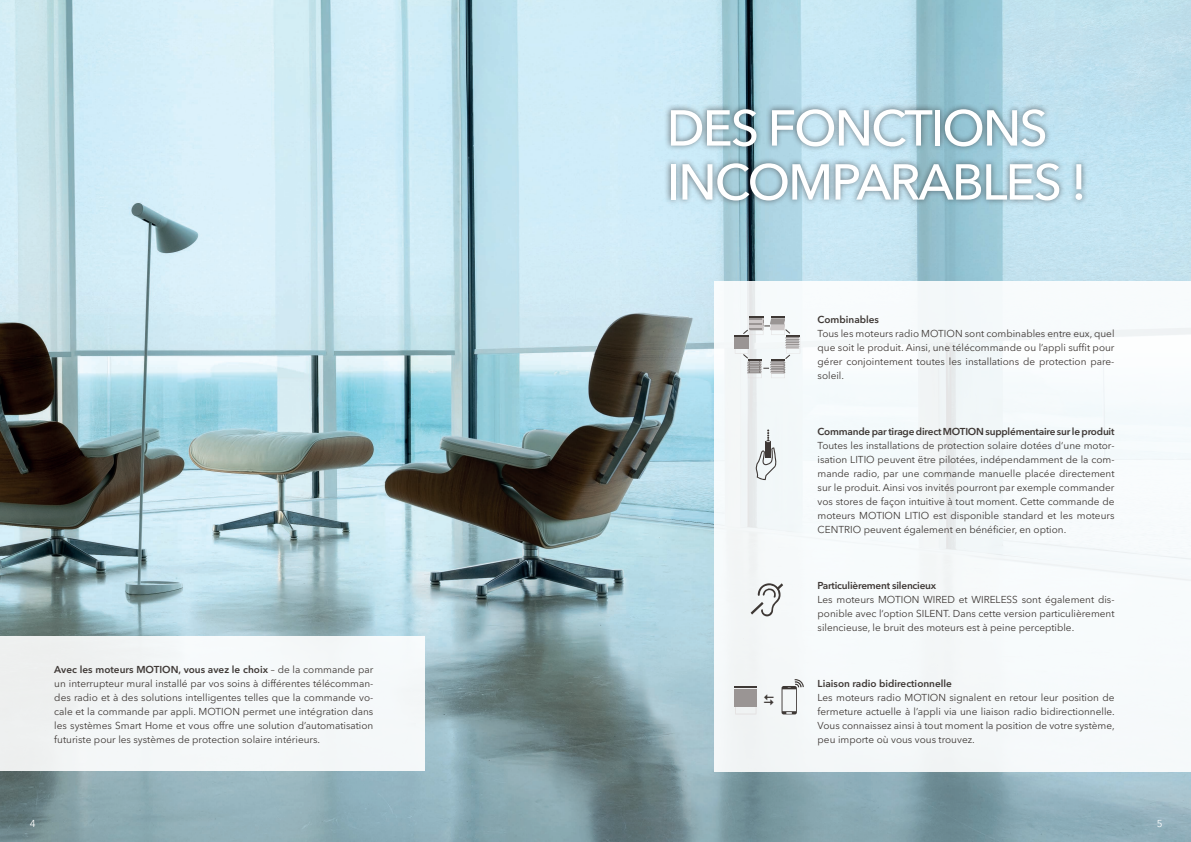
<style>
.page{position:relative;width:1191px;height:842px;background:#fff}
.page>*{position:absolute;margin:0;border:0;box-sizing:border-box;transform-origin:0 0}
.t1{font:500 50px/54px "Avenir Next LT Pro";letter-spacing:-.04em;color:#fff}
.t2{font:10px/14px "Avenir Next LT Pro";color:#3e3835;text-align:justify}
.t3{font:600 10px "Avenir Next LT Pro";color:#3e3835}
.t4{font:600 10px "Avenir Next LT Pro";letter-spacing:-.02em;color:#3e3835}
.t5{font:10px "Avenir Next LT Pro";color:#fff}
.s1{font-weight:600}
</style>
<div class="page">
<img style="left:0;top:0;width:1191px;height:842px">
<div style="left:713px;top:281px;width:478px;height:490px;background:#f6fafb"></div>
<div style="left:0;top:636px;width:425px;height:135px;background:#f4f7f8"></div>
<div style="left:664px;top:103px;width:424px;height:104px;background:#231f20;opacity:.6"></div>
<svg style="left:781px;top:679px;width:23px;height:35px"></svg>
<svg style="left:735px;top:706px;width:21px;height:8px"></svg>
<hr style="left:734px;top:686px;width:22px;height:2px;background:#3e3835">
<div style="left:734px;top:689px;width:22px;height:17px;background:#9a9594"></div>
<svg style="left:755px;top:429px;width:22px;height:51px"></svg>
<svg style="left:750px;top:583px;width:33px;height:33px"></svg>
<svg style="left:734px;top:316px;width:66px;height:62px"></svg>
<p class="t1" style="left:666px;top:101px;width:422px">DES FONCTIONS<br>INCOMPARABLES !</p>
<p class="t3" style="left:817px;top:313px;width:63px">Combinables</p>
<p class="t2" style="left:817px;top:326px;width:298px">Tous les moteurs radio MOTION sont combinables entre eux, quel que soit le produit. Ainsi, une télécommande ou l’appli suffit pour gérer conjointement toutes les installations de protection pare&shy;soleil.</p>
<p class="t2" style="left:817px;top:424px;width:298px"><span class="s1">Commande par tirage direct MOTION supplémentaire sur le produit </span>Toutes les installations de protection solaire dotées d‘une motor&shy;isation LITIO peuvent ëtre pilotées, indépendamment de la com&shy;mande radio, par une commande manuelle placée directement sur le produit. Ainsi vos invités pourront par exemple commander vos stores de façon intuitive à tout moment. Cette commande de moteurs MOTION LITIO est disponible standard et les moteurs CENTRIO peuvent également en bénéficier, en option.</p>
<p class="t2" style="left:54px;top:662px;width:320px"><span class="s1">Avec les moteurs MOTION, vous avez le choix</span> – de la commande par un interrupteur mural installé par vos soins à différentes télécomman&shy;des radio et à des solutions intelligentes telles que la commande vo&shy;cale et la commande par appli. MOTION permet une intégration dans les systèmes Smart Home et vous offre une solution d’automatisation futuriste pour les systèmes de protection solaire intérieurs.</p>
<p class="t4" style="left:817px;top:579px;width:120px">Particulièrement silencieux</p>
<p class="t2" style="left:817px;top:592px;width:298px">Les moteurs MOTION WIRED et WIRELESS sont également dis&shy;ponible avec l‘option SILENT. Dans cette version particulièrement silencieuse, le bruit des moteurs est à peine perceptible.</p>
<p class="t3" style="left:817px;top:677px;width:136px">Liaison radio bidirectionnelle</p>
<p class="t2" style="left:817px;top:690px;width:299px">Les moteurs radio MOTION signalent en retour leur position de fermeture actuelle à l’appli via une liaison radio bidirectionnelle.<br>Vous connaissez ainsi à tout moment la position de votre système, peu importe où vous vous trouvez.</p>
<p class="t5" style="left:30px;top:817px;width:7px">4</p>
<p class="t5" style="left:1156px;top:817px;width:7px">5</p>
</div>
